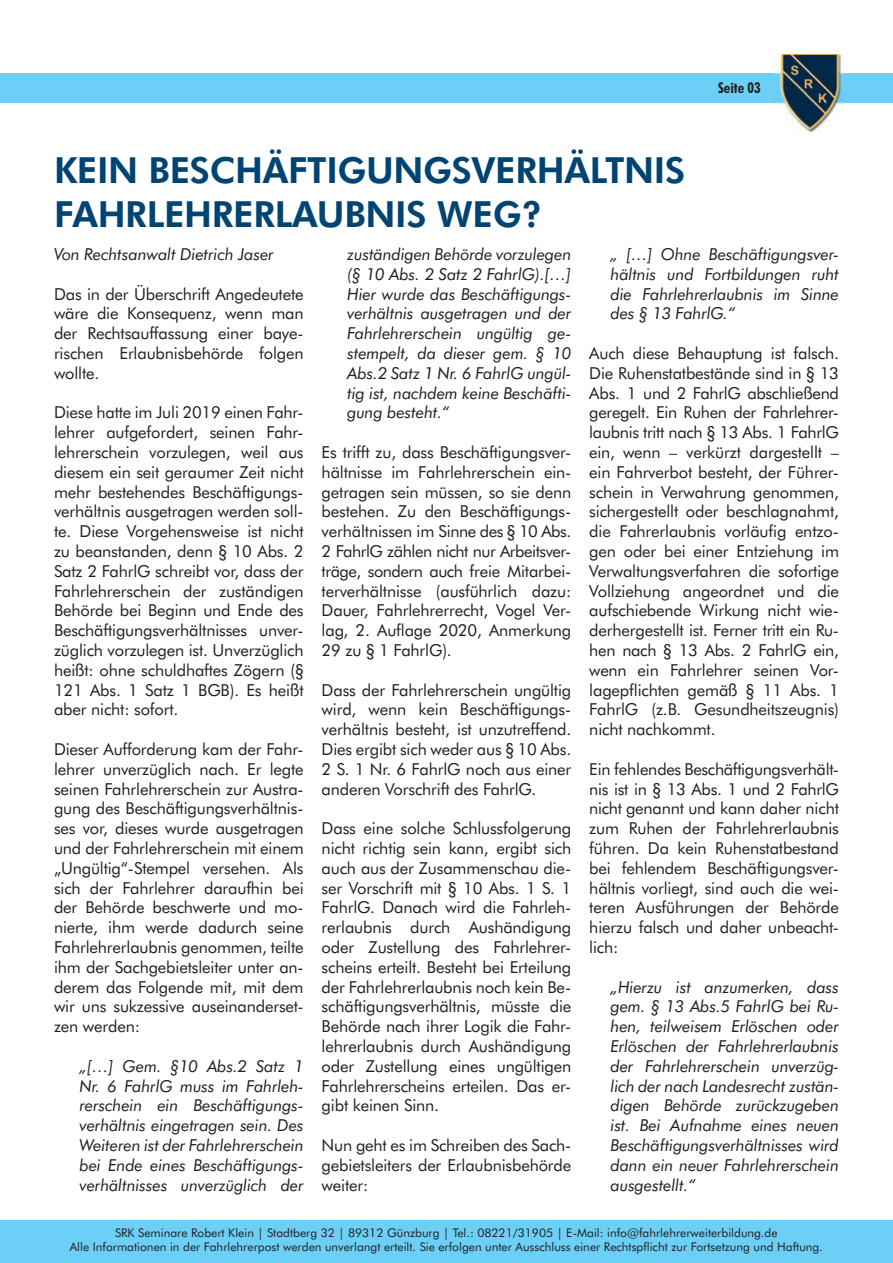
<style>
.page{position:relative;width:893px;height:1263px;background:#fff}
.page>*{position:absolute;margin:0;border:0;box-sizing:border-box;transform-origin:0 0}
.t1{font:800 36px/43.2px "Futura BT";letter-spacing:-.01em;color:#004473}
.t2{font:16.5px/19.8px "Futura BT";letter-spacing:-.01em;color:#231f20;text-align:justify}
.t3{font:italic 16.5px/19.8px "Futura BT";letter-spacing:-.01em;color:#231f20;text-align:justify}
.t4{font:700 condensed 15px "Futura BT";color:#231f20}
.t5{font:12px/14.4px "Futura BT";color:#231f20;text-align:center}
</style>
<div class="page">
<div style="left:0;top:1221px;width:893px;height:42px;background:#6bcff6"></div>
<div style="left:0;top:74px;width:893px;height:29px;background:#6bcff6"></div>
<img style="left:775px;top:54px;width:70px;height:78px">
<h1 class="t1" style="left:54px;top:149px;width:633px">KEIN BESCHÄFTIGUNGSVERHÄLTNIS<br>FAHRLEHRERLAUBNIS WEG?</h1>
<p class="t4" style="left:718px;top:79px;width:44px">Seite 03</p>
<p class="t3" style="left:54px;top:244px;width:221px">Von Rechtsanwalt Dietrich Jaser</p>
<p class="t2" style="left:54px;top:284px;width:251px">Das in der Überschrift Angedeutete wäre die Konsequenz, wenn man der Rechtsauffassung einer baye&shy;rischen Erlaubnisbehörde folgen wollte.</p>
<p class="t2" style="left:54px;top:402px;width:251px">Diese hatte im Juli 2019 einen Fahr&shy;lehrer aufgefordert, seinen Fahr&shy;lehrerschein vorzulegen, weil aus diesem ein seit geraumer Zeit nicht mehr bestehendes Beschäftigungs&shy;verhältnis ausgetragen werden soll&shy;te. Diese Vorgehensweise ist nicht zu beanstanden, denn § 10 Abs. 2<br>Satz 2 FahrlG schreibt vor, dass der Fahrlehrerschein der zuständigen Behörde bei Beginn und Ende des Beschäftigungsverhältnisses unver&shy;züglich vorzulegen ist. Unverzüglich heißt: ohne schuldhaftes Zögern (§ 121 Abs. 1 Satz 1 BGB). Es heißt aber nicht: sofort.</p>
<p class="t2" style="left:54px;top:739px;width:251px">Dieser Aufforderung kam der Fahr&shy;lehrer unverzüglich nach. Er legte seinen Fahrlehrerschein zur Austra&shy;gung des Beschäftigungsverhältnis&shy;ses vor, dieses wurde ausgetragen und der Fahrlehrerschein mit einem „Ungültig“-Stempel versehen. Als sich der Fahrlehrer daraufhin bei der Behörde beschwerte und mo&shy;nierte, ihm werde dadurch seine Fahrlehrerlaubnis genommen, teilte ihm der Sachgebietsleiter unter an&shy;derem das Folgende mit, mit dem wir uns sukzessive auseinanderset&shy;zen werden:</p>
<p class="t3" style="left:80px;top:1056px;width:226px">„[…] Gem. §10 Abs.2 Satz 1<br>Nr. 6 FahrlG muss im Fahrleh&shy;rerschein ein Beschäftigungs&shy;verhältnis eingetragen sein. Des Weiteren ist der Fahrlehrerschein bei Ende eines Beschäftigungs&shy;verhältnisses unverzüglich der</p>
<p class="t3" style="left:347px;top:244px;width:226px">zuständigen Behörde vorzulegen (§ 10 Abs. 2 Satz 2 FahrlG).[…] Hier wurde das Beschäftigungs&shy;verhältnis ausgetragen und der Fahrlehrerschein ungültig ge&shy;stempelt, da dieser gem. § 10<br>Abs.2 Satz 1 Nr. 6 FahrlG ungül&shy;tig ist, nachdem keine Beschäfti&shy;gung besteht.“</p>
<p class="t2" style="left:322px;top:442px;width:251px">Es trifft zu, dass Beschäftigungsver&shy;hältnisse im Fahrlehrerschein ein&shy;getragen sein müssen, so sie denn bestehen. Zu den Beschäftigungs&shy;verhältnissen im Sinne des § 10 Abs.<br>2 FahrlG zählen nicht nur Arbeitsver&shy;träge, sondern auch freie Mitarbei&shy;terverhältnisse (ausführlich dazu:<br>Dauer, Fahrlehrerrecht, Vogel Ver&shy;lag, 2. Auflage 2020, Anmerkung 29 zu § 1 FahrlG).</p>
<p class="t2" style="left:322px;top:680px;width:251px">Dass der Fahrlehrerschein ungültig wird, wenn kein Beschäftigungs&shy;verhältnis besteht, ist unzutreffend.<br>Dies ergibt sich weder aus § 10 Abs.<br>2 S. 1 Nr. 6 FahrlG noch aus einer anderen Vorschrift des FahrlG.</p>
<p class="t2" style="left:322px;top:818px;width:251px">Dass eine solche Schlussfolgerung nicht richtig sein kann, ergibt sich auch aus der Zusammenschau die&shy;ser Vorschrift mit § 10 Abs. 1 S. 1<br>FahrlG. Danach wird die Fahrleh&shy;rerlaubnis durch Aushändigung oder Zustellung des Fahrlehrer&shy;scheins erteilt. Besteht bei Erteilung der Fahrlehrerlaubnis noch kein Be&shy;schäftigungsverhältnis, müsste die Behörde nach ihrer Logik die Fahr&shy;lehrerlaubnis durch Aushändigung oder Zustellung eines ungültigen Fahrlehrerscheins erteilen. Das er&shy;gibt keinen Sinn.</p>
<p class="t2" style="left:322px;top:1135px;width:251px">Nun geht es im Schreiben des Sach&shy;gebietsleiters der Erlaubnisbehörde weiter:</p>
<p class="t3" style="left:611px;top:244px;width:230px">„ […] Ohne Beschäftigungsver&shy;hältnis und Fortbildungen ruht die Fahrlehrerlaubnis im Sinne des § 13 FahrlG.“</p>
<p class="t2" style="left:589px;top:343px;width:251px">Auch diese Behauptung ist falsch.<br>Die Ruhenstatbestände sind in § 13<br>Abs. 1 und 2 FahrlG abschließend geregelt. Ein Ruhen der Fahrlehrer&shy;laubnis tritt nach § 13 Abs. 1 FahrlG ein, wenn – verkürzt dargestellt – ein Fahrverbot besteht, der Führer&shy;schein in Verwahrung genommen, sichergestellt oder beschlagnahmt, die Fahrerlaubnis vorläufig entzo&shy;gen oder bei einer Entziehung im Verwaltungsverfahren die sofortige Vollziehung angeordnet und die aufschiebende Wirkung nicht wie&shy;derhergestellt ist. Ferner tritt ein Ru&shy;hen nach § 13 Abs. 2 FahrlG ein, wenn ein Fahrlehrer seinen Vor&shy;lagepflichten gemäß § 11 Abs. 1<br>FahrlG (z.B. Gesundheitszeugnis) nicht nachkommt.</p>
<p class="t2" style="left:589px;top:759px;width:251px">Ein fehlendes Beschäftigungsverhält&shy;nis ist in § 13 Abs. 1 und 2 FahrlG nicht genannt und kann daher nicht zum Ruhen der Fahrlehrerlaubnis führen. Da kein Ruhenstatbestand bei fehlendem Beschäftigungsver&shy;hältnis vorliegt, sind auch die wei&shy;teren Ausführungen der Behörde hierzu falsch und daher unbeacht&shy;lich:</p>
<p class="t3" style="left:611px;top:977px;width:230px">„Hierzu ist anzumerken, dass gem. § 13 Abs.5 FahrlG bei Ru&shy;hen, teilweisem Erlöschen oder Erlöschen der Fahrlehrerlaubnis der Fahrlehrerschein unverzüg&shy;lich der nach Landesrecht zustän&shy;digen Behörde zurückzugeben ist. Bei Aufnahme eines neuen Beschäftigungsverhältnisses wird dann ein neuer Fahrlehrerschein ausgestellt.“</p>
<p class="t5" style="left:70px;top:1225px;width:754px">SRK Seminare Robert Klein | Stadtberg 32 | 89312 Günzburg | Tel.: 08221/31905 | E-Mail: info@fahrlehrerweiterbildung.de<br>Alle Informationen in der Fahrlehrerpost werden unverlangt erteilt. Sie erfolgen unter Ausschluss einer Rechtspflicht zur Fortsetzung und Haftung.</p>
</div>
